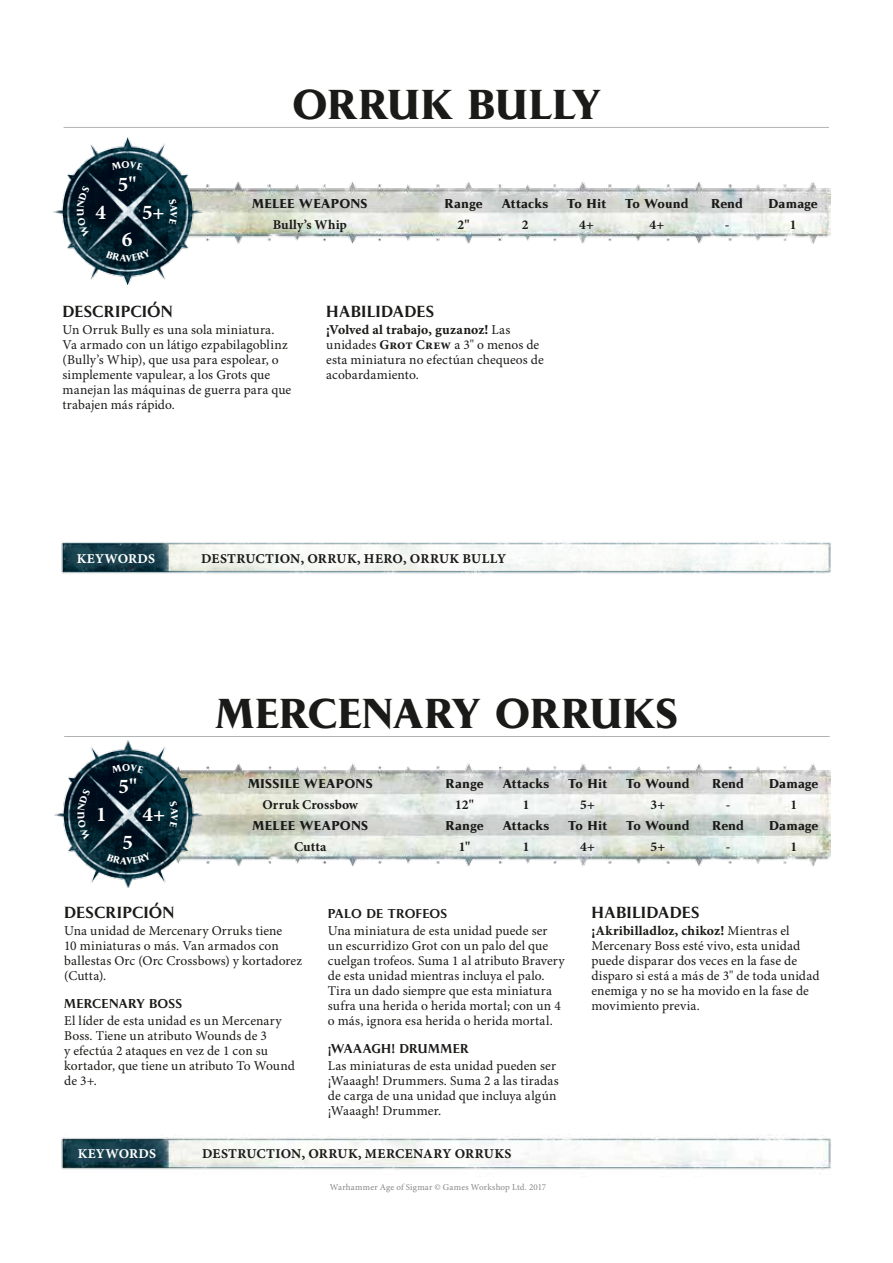
<style>
.page{position:relative;width:893px;height:1263px;background:#fff}
.page>*{position:absolute;margin:0;border:0;box-sizing:border-box;transform-origin:0 0}
.t1{font:700 39px "Pompei Std";letter-spacing:-.005em;color:#1a1a18}
.t2{font:700 21px "Minion Pro";color:#fff}
.t3{font:600 15px "Pompei Std";letter-spacing:.01em;color:#1a1a18}
.t4{font:13.5px/15px "Minion Pro";letter-spacing:.01em;color:#1a1a18}
.t5{font:13.5px "Minion Pro Bold Capt";letter-spacing:.015em;color:#1a1a18}
.t6{font:700 13.5px "Minion Pro";letter-spacing:.005em;color:#1a1a18}
.t7{font:13.5px "Minion Pro Bold Capt";letter-spacing:.01em;color:#fff}
.t8{font:700 12px "Pompei Std";letter-spacing:.02em;color:#1a1a18}
.t9{font:600 12px "Pompei Std";letter-spacing:.015em;color:#1a1a18}
.t10{font:9px "Minion Pro";letter-spacing:.02em;color:#878786}
.s1{font-family:"Minion Pro"}
.s2{font-weight:700}
</style>
<div class="page">
<img style="left:201px;top:181px;width:629px;height:63px">
<img style="left:54px;top:138px;width:147px;height:147px">
<img style="left:61px;top:540px;width:770px;height:34px">
<img style="left:202px;top:763px;width:629px;height:104px">
<img style="left:54px;top:740px;width:148px;height:148px">
<img style="left:61px;top:1134px;width:770px;height:36px">
<hr style="left:64px;top:127px;width:765px;height:1px;background:#b1b2b3">
<hr style="left:64px;top:736px;width:766px;height:1px;background:#b1b2b3">
<svg style="left:111px;top:161px;width:32px;height:9px"></svg>
<svg style="left:169px;top:198px;width:8px;height:27px"></svg>
<svg style="left:106px;top:250px;width:45px;height:12px"></svg>
<svg style="left:77px;top:186px;width:13px;height:51px"></svg>
<svg style="left:112px;top:764px;width:32px;height:9px"></svg>
<svg style="left:169px;top:801px;width:9px;height:26px"></svg>
<svg style="left:107px;top:852px;width:44px;height:13px"></svg>
<svg style="left:78px;top:789px;width:13px;height:51px"></svg>
<h2 class="t2" style="left:118px;top:171px;width:20px">5"</h2>
<h2 class="t2" style="left:95px;top:199px;width:12px">4</h2>
<h2 class="t2" style="left:142px;top:199px;width:24px">5+</h2>
<h2 class="t2" style="left:122px;top:227px;width:12px">6</h2>
<h1 class="t1" style="left:292px;top:79px;width:310px">ORRUK BULLY</h1>
<p class="t8" style="left:252px;top:196px;width:117px">MELEE WEAPONS</p>
<p class="t8" style="left:444px;top:196px;width:40px">Range</p>
<p class="t8" style="left:502px;top:196px;width:48px">Attacks</p>
<p class="t8" style="left:567px;top:196px;width:41px">To Hit</p>
<p class="t8" style="left:625px;top:196px;width:65px">To Wound</p>
<p class="t8" style="left:711px;top:196px;width:34px">Rend</p>
<p class="t8" style="left:768px;top:196px;width:51px">Damage</p>
<p class="t6" style="left:273px;top:217px;width:76px">Bully’s Whip</p>
<p class="t6" style="left:457px;top:217px;width:14px">2"</p>
<p class="t6" style="left:522px;top:217px;width:8px">2</p>
<p class="t6" style="left:579px;top:217px;width:16px">4+</p>
<p class="t6" style="left:649px;top:217px;width:16px">4+</p>
<p class="t6" style="left:725px;top:217px;width:6px">-</p>
<p class="t6" style="left:790px;top:217px;width:8px">1</p>
<p class="t3" style="left:63px;top:302px;width:112px">DESCRIPCIÓN</p>
<p class="t4" style="left:63px;top:323px;width:230px">Un Orruk Bully es una sola miniatura.<br>Va armado con un látigo ezpabilagoblinz (Bully’s Whip), que usa para espolear, o simplemente vapulear, a los Grots que manejan las máquinas de guerra para que trabajen más rápido.</p>
<p class="t3" style="left:326px;top:302px;width:110px">HABILIDADES</p>
<p class="t5" style="left:326px;top:321px;width:186px">¡Volved al trabajo, guzanoz! <span class="s1">Las</span></p>
<p class="t4" style="left:326px;top:338px;width:219px">unidades <span class="s2">Grot Crew</span> a 3" o menos de esta miniatura no efectúan chequeos de acobardamiento.</p>
<p class="t7" style="left:77px;top:551px;width:80px">KEYWORDS</p>
<p class="t5" style="left:201px;top:550px;width:307px">DESTRUCTION, ORRUK, HERO, ORRUK BULLY</p>
<h2 class="t2" style="left:119px;top:774px;width:20px">5"</h2>
<h2 class="t2" style="left:96px;top:802px;width:12px">1</h2>
<h2 class="t2" style="left:142px;top:802px;width:24px">4+</h2>
<h2 class="t2" style="left:123px;top:830px;width:12px">5</h2>
<h1 class="t1" style="left:216px;top:688px;width:464px">MERCENARY ORRUKS</h1>
<p class="t8" style="left:248px;top:776px;width:126px">MISSILE WEAPONS</p>
<p class="t8" style="left:445px;top:776px;width:40px">Range</p>
<p class="t8" style="left:503px;top:776px;width:48px">Attacks</p>
<p class="t8" style="left:568px;top:776px;width:41px">To Hit</p>
<p class="t8" style="left:626px;top:776px;width:65px">To Wound</p>
<p class="t8" style="left:712px;top:776px;width:34px">Rend</p>
<p class="t8" style="left:769px;top:776px;width:51px">Damage</p>
<p class="t6" style="left:263px;top:796px;width:97px">Orruk Crossbow</p>
<p class="t6" style="left:455px;top:796px;width:20px">12"</p>
<p class="t6" style="left:523px;top:796px;width:8px">1</p>
<p class="t6" style="left:580px;top:796px;width:16px">5+</p>
<p class="t6" style="left:651px;top:796px;width:16px">3+</p>
<p class="t6" style="left:726px;top:796px;width:6px">-</p>
<p class="t6" style="left:790px;top:796px;width:8px">1</p>
<p class="t8" style="left:253px;top:817px;width:117px">MELEE WEAPONS</p>
<p class="t8" style="left:445px;top:817px;width:40px">Range</p>
<p class="t8" style="left:503px;top:817px;width:48px">Attacks</p>
<p class="t8" style="left:568px;top:817px;width:41px">To Hit</p>
<p class="t8" style="left:626px;top:817px;width:65px">To Wound</p>
<p class="t8" style="left:712px;top:817px;width:34px">Rend</p>
<p class="t8" style="left:769px;top:817px;width:51px">Damage</p>
<p class="t6" style="left:294px;top:838px;width:34px">Cutta</p>
<p class="t6" style="left:459px;top:838px;width:13px">1"</p>
<p class="t6" style="left:523px;top:838px;width:8px">1</p>
<p class="t6" style="left:580px;top:838px;width:16px">4+</p>
<p class="t6" style="left:651px;top:838px;width:16px">5+</p>
<p class="t6" style="left:726px;top:838px;width:6px">-</p>
<p class="t6" style="left:790px;top:838px;width:8px">1</p>
<p class="t3" style="left:64px;top:902px;width:112px">DESCRIPCIÓN</p>
<p class="t4" style="left:64px;top:923px;width:240px">Una unidad de Mercenary Orruks tiene<br>10 miniaturas o más. Van armados con ballestas Orc (Orc Crossbows) y kortadorez (Cutta).</p>
<p class="t9" style="left:64px;top:996px;width:119px">MERCENARY BOSS</p>
<p class="t4" style="left:64px;top:1013px;width:232px">El líder de esta unidad es un Mercenary<br>Boss. Tiene un atributo Wounds de 3<br>y efectúa 2 ataques en vez de 1 con su kortador, que tiene un atributo To Wound de 3+.</p>
<p class="t9" style="left:328px;top:906px;width:121px">PALO DE TROFEOS</p>
<p class="t4" style="left:328px;top:923px;width:238px">Una miniatura de esta unidad puede ser un escurridizo Grot con un palo del que cuelgan trofeos. Suma 1 al atributo Bravery de esta unidad mientras incluya el palo.<br>Tira un dado siempre que esta miniatura sufra una herida o herida mortal; con un 4 o más, ignora esa herida o herida mortal.</p>
<p class="t9" style="left:328px;top:1041px;width:142px">¡WAAAGH! DRUMMER</p>
<p class="t4" style="left:328px;top:1058px;width:232px">Las miniaturas de esta unidad pueden ser ¡Waaagh! Drummers. Suma 2 a las tiradas de carga de una unidad que incluya algún ¡Waaagh! Drummer.</p>
<p class="t7" style="left:78px;top:1145px;width:80px">KEYWORDS</p>
<p class="t5" style="left:202px;top:1145px;width:311px">DESTRUCTION, ORRUK, MERCENARY ORRUKS</p>
<p class="t10" style="left:330px;top:1181px;width:218px">Warhammer Age of Sigmar © Games Workshop Ltd. 2017</p>
<p class="t3" style="left:591px;top:902px;width:110px">HABILIDADES</p>
<p class="t5" style="left:591px;top:922px;width:200px">¡Akribilladloz, chikoz! <span class="s1">Mientras el</span></p>
<p class="t4" style="left:591px;top:938px;width:229px">Mercenary Boss esté vivo, esta unidad puede disparar dos veces en la fase de disparo si está a más de 3" de toda unidad enemiga y no se ha movido en la fase de movimiento previa.</p>
</div>
